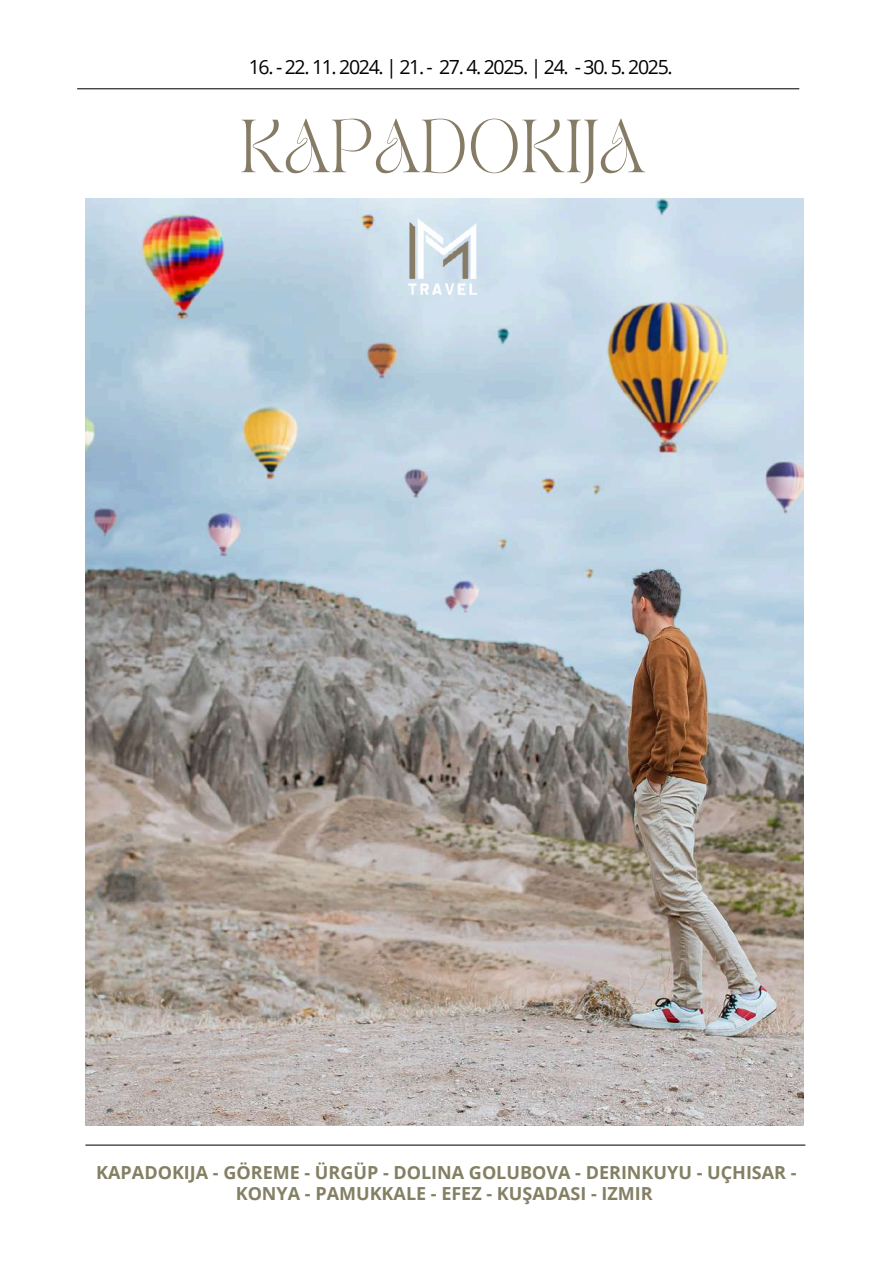
<style>
.page{position:relative;width:894px;height:1264px;background:#fff}
.page>*{position:absolute;margin:0;border:0;box-sizing:border-box;transform-origin:0 0}
.t1{font:52.5px "TAN PEARL Regular";color:#867c66}
.t2{font:19.5px "Open Sans";letter-spacing:-.065em;color:#000}
.t3{font:700 18px/21.3px "Open Sans";color:#848064;text-align:center}
</style>
<div class="page">
<img style="left:85px;top:198px;width:718px;height:927px">
<hr style="left:85px;top:1144px;width:720px;height:1px;background:#171714">
<img style="left:397px;top:216px;width:86px;height:86px">
<hr style="left:77px;top:88px;width:722px;height:1px;background:#171714">
<p class="t2" style="left:249px;top:54px;width:425px">16. - 22. 11. 2024. | 21. - 27. 4. 2025. | 24. - 30. 5. 2025.</p>
<h1 class="t1" style="left:240px;top:119px;width:407px">KAPADOKIJA</h1>
<p class="t3" style="left:96px;top:1161px;width:701px">KAPADOKIJA - GÖREME - ÜRGÜP - DOLINA GOLUBOVA - DERINKUYU - UÇHISAR -<br>KONYA - PAMUKKALE - EFEZ - KUŞADASI - IZMIR</p>
</div>
